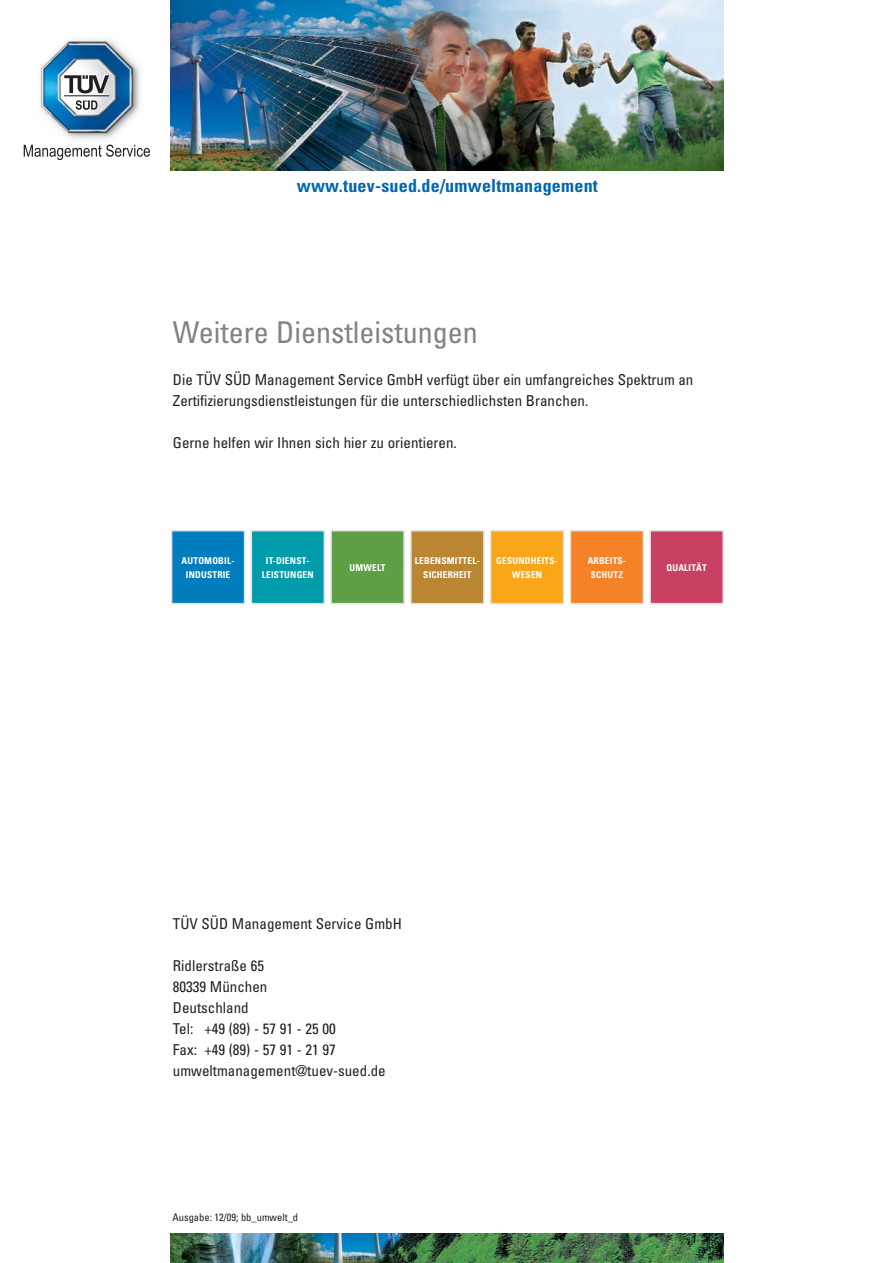
<style>
.page{position:relative;width:893px;height:1263px;background:#fff}
.page>*{position:absolute;margin:0;border:0;box-sizing:border-box;transform-origin:0 0}
.t1{font:condensed 30px "Univers";color:#808284}
.t2{font:700 condensed 18px "Univers";letter-spacing:.015em;color:#0067b1}
.t3{font:condensed 15px/21px "Univers";color:#231f1f}
.t4{font:condensed 10.5px "Univers";color:#231f1f}
.t5{font:700 condensed 9.3px/13.4px "Univers";letter-spacing:.02em;color:#fff;text-align:center}
</style>
<div class="page">
<img style="left:171px;top:0;width:553px;height:170px">
<img style="left:171px;top:1233px;width:553px;height:30px">
<div style="left:171px;top:531px;width:73px;height:73px;background:#007dbd"></div>
<div style="left:171px;top:530px;width:74px;height:74px;border:2px solid #e2e3e4"></div>
<div style="left:251px;top:531px;width:73px;height:73px;background:#009cac"></div>
<div style="left:250px;top:530px;width:75px;height:74px;border:2px solid #e2e3e4"></div>
<div style="left:331px;top:531px;width:73px;height:73px;background:#5e9e45"></div>
<div style="left:330px;top:530px;width:75px;height:74px;border:2px solid #e2e3e4"></div>
<div style="left:411px;top:531px;width:73px;height:73px;background:#bb8631"></div>
<div style="left:410px;top:530px;width:74px;height:74px;border:2px solid #e2e3e4"></div>
<div style="left:490px;top:531px;width:73px;height:73px;background:#faa619"></div>
<div style="left:490px;top:530px;width:74px;height:74px;border:2px solid #e2e3e4"></div>
<div style="left:570px;top:531px;width:73px;height:73px;background:#f58227"></div>
<div style="left:569px;top:530px;width:75px;height:74px;border:2px solid #e2e3e4"></div>
<div style="left:650px;top:531px;width:73px;height:73px;background:#c94062"></div>
<div style="left:649px;top:530px;width:75px;height:74px;border:2px solid #e2e3e4"></div>
<img style="left:23px;top:39px;width:118px;height:122px">
<svg style="left:24px;top:145px;width:126px;height:15px"></svg>
<svg style="left:63px;top:74px;width:46px;height:36px"></svg>
<p class="t2" style="left:297px;top:179px;width:302px">www.tuev-sued.de/umweltmanagement</p>
<h1 class="t1" style="left:173px;top:321px;width:306px">Weitere Dienstleistungen</h1>
<p class="t3" style="left:173px;top:370px;width:522px">Die TÜV SÜD Management Service GmbH verfügt über ein umfangreiches Spektrum an<br>Zertifizierungsdienstleistungen für die unterschiedlichsten Branchen.</p>
<p class="t3" style="left:173px;top:433px;width:285px">Gerne helfen wir Ihnen sich hier zu orientieren.</p>
<p class="t5" style="left:182px;top:555px;width:54px">AUTOMOBIL-<br>INDUSTRIE</p>
<p class="t5" style="left:262px;top:555px;width:53px">IT-DIENST-<br>LEISTUNGEN</p>
<p class="t5" style="left:349px;top:562px;width:37px">UMWELT</p>
<p class="t5" style="left:415px;top:555px;width:66px">LEBENSMITTEL-<br>SICHERHEIT</p>
<p class="t5" style="left:496px;top:555px;width:63px">GESUNDHEITS-<br>WESEN</p>
<p class="t5" style="left:587px;top:555px;width:40px">ARBEITS-<br>SCHUTZ</p>
<p class="t5" style="left:666px;top:562px;width:42px">QUALITÄT</p>
<p class="t3" style="left:173px;top:915px;width:230px">TÜV SÜD Management Service GmbH</p>
<p class="t3" style="left:173px;top:957px;width:214px">Ridlerstraße 65<br>80339 München<br>Deutschland<br>Tel: +49 (89) - 57 91 - 25 00<br>Fax: +49 (89) - 57 91 - 21 97 umweltmanagement@tuev-sued.de</p>
<p class="t4" style="left:172px;top:1213px;width:127px">Ausgabe: 12/09; bb_umwelt_d</p>
</div>
